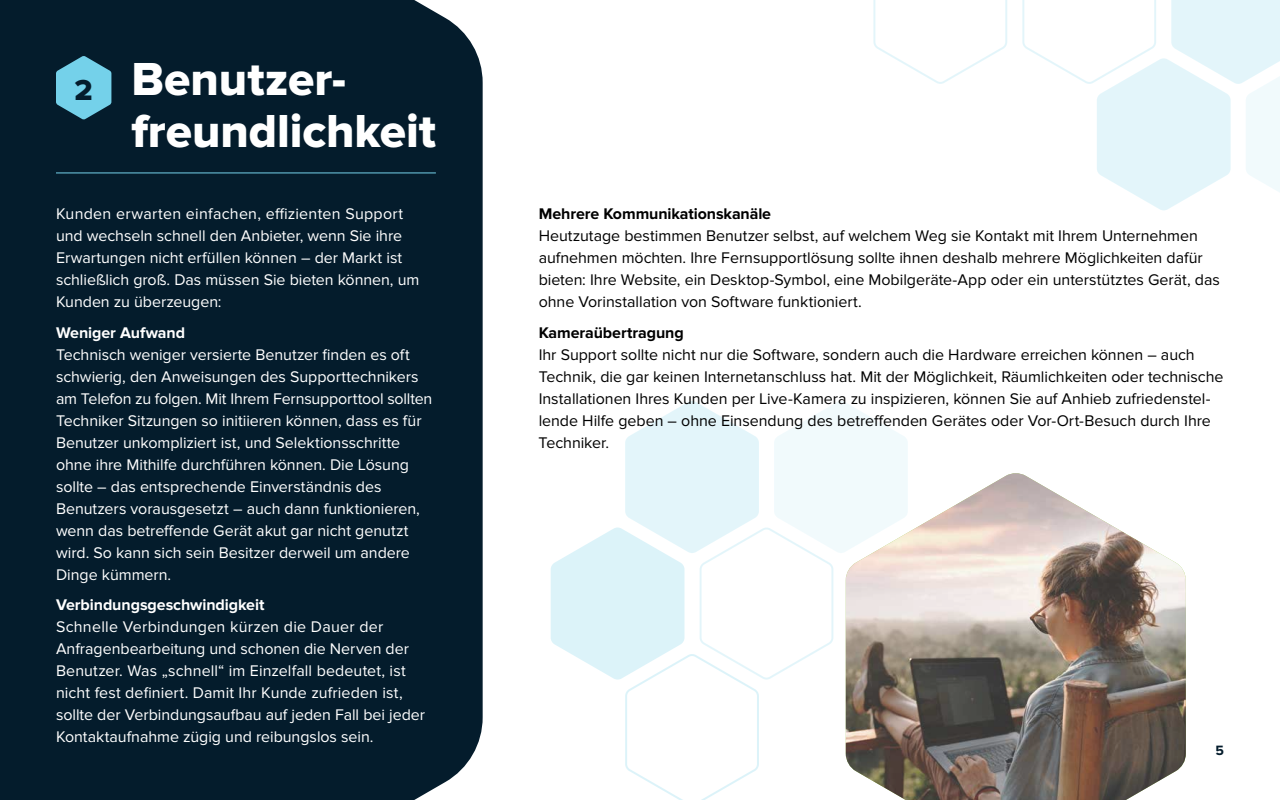
<style>
.page{position:relative;width:1280px;height:800px;background:#fff}
.page>*{position:absolute;margin:0;border:0;box-sizing:border-box;transform-origin:0 0}
.t1{font:48px/52px "Proxima Nova Extrabld";color:#fff}
.t2{font:30px "Proxima Nova Extrabld";color:#041c2c}
.t3{font:16px/22px "Proxima Nova";letter-spacing:-.005em;color:#fff}
.t4{font:16px/22px "Proxima Nova";letter-spacing:-.005em;color:#000}
.t5{font:700 16px "Proxima Nova";letter-spacing:-.005em;color:#000}
.t6{font:700 16px "Proxima Nova";letter-spacing:-.005em;color:#fff}
.t7{font:700 14px "Proxima Nova";color:#041c2c}
</style>
<div class="page">
<div style="left:0;top:0;width:483px;height:800px;background:#041c2c"></div>
<svg style="left:551px;top:401px;width:357px;height:399px"></svg>
<img style="left:846px;top:473px;width:340px;height:327px">
<hr style="left:56px;top:172px;width:380px;height:1px;background:#74d1ea">
<svg style="left:56px;top:56px;width:55px;height:64px;background:#58a4bb"></svg>
<svg style="left:1022px;top:0;width:258px;height:210px"></svg>
<svg style="left:873px;top:0;width:134px;height:84px"></svg>
<h2 class="t2" style="left:74px;top:72px;width:20px">2</h2>
<h1 class="t1" style="left:131px;top:54px;width:306px">Benutzer&shy;freundlichkeit</h1>
<p class="t3" style="left:56px;top:203px;width:365px">Kunden erwarten einfachen, effizienten Support und wechseln schnell den Anbieter, wenn Sie ihre Erwartungen nicht erfüllen können – der Markt ist schließlich groß. Das müssen Sie bieten können, um Kunden zu überzeugen:</p>
<p class="t6" style="left:56px;top:323px;width:131px">Weniger Aufwand</p>
<p class="t3" style="left:56px;top:344px;width:378px">Technisch weniger versierte Benutzer finden es oft schwierig, den Anweisungen des Supporttechnikers am Telefon zu folgen. Mit Ihrem Fernsupporttool sollten Techniker Sitzungen so initiieren können, dass es für Benutzer unkompliziert ist, und Selektionsschritte ohne ihre Mithilfe durchführen können. Die Lösung sollte – das entsprechende Einverständnis des Benutzers vorausgesetzt – auch dann funktionieren, wenn das betreffende Gerät akut gar nicht genutzt wird. So kann sich sein Besitzer derweil um andere Dinge kümmern.</p>
<p class="t6" style="left:56px;top:596px;width:210px">Verbindungsgeschwindigkeit</p>
<p class="t3" style="left:56px;top:616px;width:371px">Schnelle Verbindungen kürzen die Dauer der Anfragenbearbeitung und schonen die Nerven der Benutzer. Was „schnell“ im Einzelfall bedeutet, ist nicht fest definiert. Damit Ihr Kunde zufrieden ist, sollte der Verbindungsaufbau auf jeden Fall bei jeder Kontaktaufnahme zügig und reibungslos sein.</p>
<p class="t5" style="left:539px;top:205px;width:234px">Mehrere Kommunikationskanäle</p>
<p class="t4" style="left:539px;top:225px;width:683px">Heutzutage bestimmen Benutzer selbst, auf welchem Weg sie Kontakt mit Ihrem Unternehmen aufnehmen möchten. Ihre Fernsupportlösung sollte ihnen deshalb mehrere Möglichkeiten dafür bieten: Ihre Website, ein Desktop-Symbol, eine Mobilgeräte-App oder ein unterstütztes Gerät, das ohne Vorinstallation von Software funktioniert.</p>
<p class="t5" style="left:539px;top:323px;width:147px">Kameraübertragung</p>
<p class="t4" style="left:539px;top:344px;width:686px">Ihr Support sollte nicht nur die Software, sondern auch die Hardware erreichen können – auch Technik, die gar keinen Internetanschluss hat. Mit der Möglichkeit, Räumlichkeiten oder technische Installationen Ihres Kunden per Live-Kamera zu inspizieren, können Sie auf Anhieb zufriedenstel&shy;lende Hilfe geben – ohne Einsendung des betreffenden Gerätes oder Vor-Ort-Besuch durch Ihre Techniker.</p>
<p class="t7" style="left:1215px;top:742px;width:10px">5</p>
</div>
